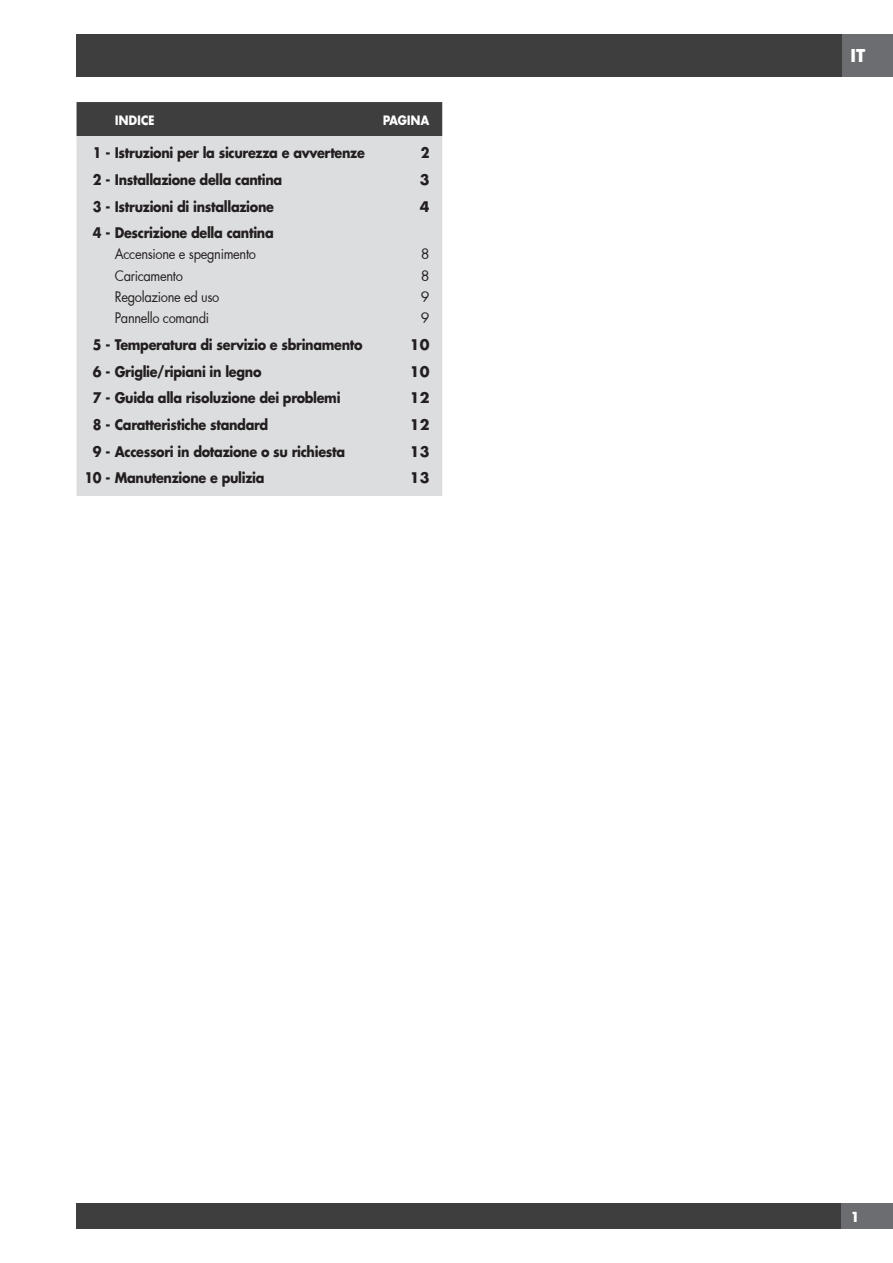
<style>
.page{position:relative;width:893px;height:1263px;background:#fff}
.page>*{position:absolute;margin:0;border:0;box-sizing:border-box;transform-origin:0 0}
.t1{font:700 17.25px "Futura Std";color:#fff}
.t2{font:700 14.25px "Futura Std";letter-spacing:-.025em;color:#231f20;scale:.9 1}
.t3{font:14.25px "Futura";letter-spacing:-.025em;color:#231f20;scale:.9 1}
.t4{font:700 14.25px "Futura Std";letter-spacing:-.025em;color:#231f20}
.t5{font:700 14.25px "Futura PT";letter-spacing:-.025em;color:#fff;scale:.9 1}
.t6{font:700 14.25px "Futura PT";letter-spacing:-.025em;color:#fff;scale:.89 1}
.t7{font:14.25px "Futura";letter-spacing:-.025em;color:#231f20}
.t8{font:700 13.5px "Futura Std";color:#fff}
</style>
<div class="page">
<div style="left:77px;top:34px;width:765px;height:43px;background:#3e3e3f"></div>
<div style="left:842px;top:34px;width:51px;height:43px;background:#6c6d70"></div>
<div style="left:77px;top:1203px;width:765px;height:26px;background:#3e3e3f"></div>
<div style="left:842px;top:1203px;width:51px;height:26px;background:#6c6d70"></div>
<div style="left:77px;top:102px;width:365px;height:34px;background:#3e3e3f"></div>
<div style="left:77px;top:136px;width:365px;height:360px;background:#dcdddf"></div>
<p class="t5" style="left:115px;top:111px;width:45px">INDICE</p>
<p class="t6" style="left:383px;top:111px;width:54px">PAGINA</p>
<p class="t2" style="left:93px;top:144px;width:304px">1 - Istruzioni per la sicurezza e avvertenze</p>
<p class="t2" style="left:421px;top:144px;width:11px">2</p>
<p class="t2" style="left:93px;top:170px;width:212px">2 - Installazione della cantina</p>
<p class="t4" style="left:420px;top:170px;width:11px">3</p>
<p class="t2" style="left:93px;top:197px;width:203px">3 - Istruzioni di installazione</p>
<p class="t4" style="left:420px;top:197px;width:11px">4</p>
<p class="t2" style="left:93px;top:224px;width:202px">4 - Descrizione della cantina</p>
<p class="t3" style="left:115px;top:244px;width:158px">Accensione e spegnimento</p>
<p class="t7" style="left:421px;top:244px;width:10px">8</p>
<p class="t3" style="left:115px;top:265px;width:77px">Caricamento</p>
<p class="t7" style="left:421px;top:265px;width:10px">8</p>
<p class="t3" style="left:115px;top:287px;width:118px">Regolazione ed uso</p>
<p class="t7" style="left:421px;top:287px;width:10px">9</p>
<p class="t3" style="left:115px;top:308px;width:106px">Pannello comandi</p>
<p class="t7" style="left:421px;top:308px;width:10px">9</p>
<p class="t2" style="left:93px;top:335px;width:301px">5 - Temperatura di servizio e sbrinamento</p>
<p class="t4" style="left:410px;top:335px;width:21px">10</p>
<p class="t2" style="left:93px;top:362px;width:189px">6 - Griglie/ripiani in legno</p>
<p class="t4" style="left:410px;top:362px;width:21px">10</p>
<p class="t2" style="left:93px;top:388px;width:277px">7 - Guida alla risoluzione dei problemi</p>
<p class="t4" style="left:410px;top:388px;width:21px">12</p>
<p class="t2" style="left:93px;top:415px;width:196px">8 - Caratteristiche standard</p>
<p class="t4" style="left:410px;top:415px;width:21px">12</p>
<p class="t2" style="left:93px;top:442px;width:282px">9 - Accessori in dotazione o su richiesta</p>
<p class="t4" style="left:410px;top:442px;width:21px">13</p>
<p class="t2" style="left:84px;top:468px;width:201px">10 - Manutenzione e pulizia</p>
<p class="t4" style="left:410px;top:468px;width:21px">13</p>
<p class="t1" style="left:850px;top:44px;width:16px">IT</p>
<p class="t8" style="left:850px;top:1208px;width:11px">1</p>
</div>
